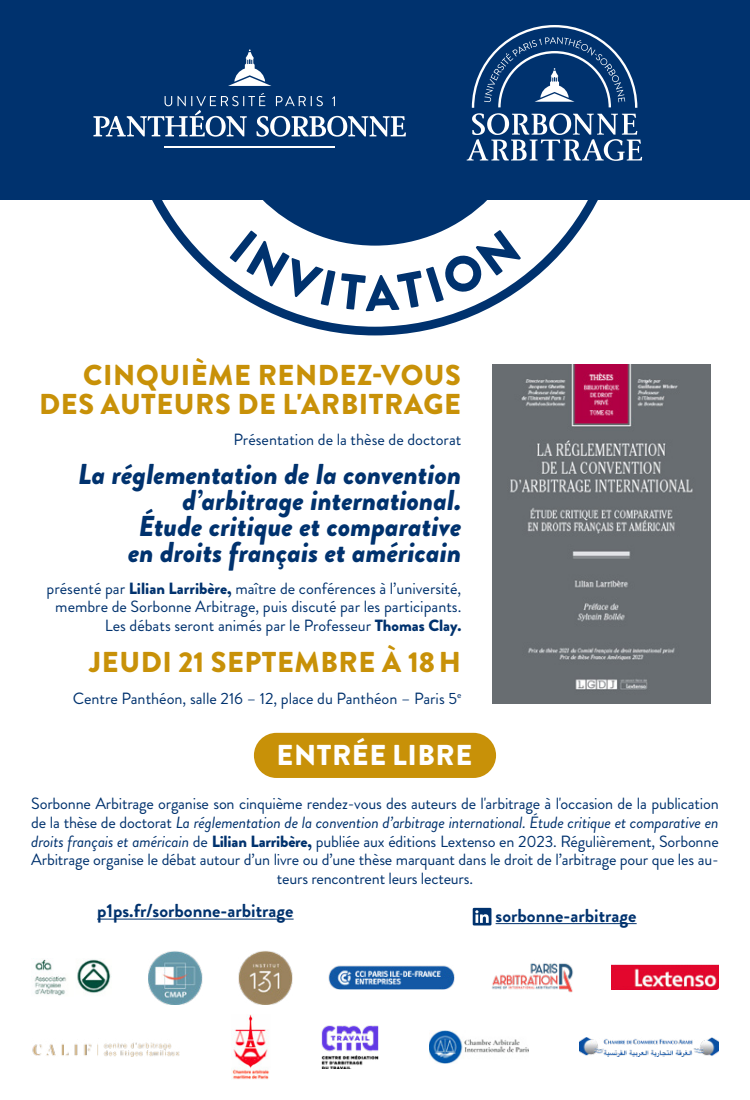
<style>
.page{position:relative;width:750px;height:1100px;background:#fff}
.page>*{position:absolute;margin:0;border:0;box-sizing:border-box;transform-origin:0 0}
.t1{font:italic 900 28.75px/26.2px "Brandon Grotesque";color:#00326e;text-align:right}
.t2{font:900 28.75px/28.8px "Brandon Grotesque";letter-spacing:.02em;color:#c89108;text-align:right}
.t3{font:900 28.75px "Brandon Grotesque";letter-spacing:.02em;color:#fff}
.t4{font:700 18.75px "Brandon Grotesque";color:#00326e}
.t5{font:16.25px/18.8px "Brandon Grotesque";letter-spacing:-.01em;color:#00326e;text-align:center}
.s1{font-weight:900}
.s2{font-style:italic}
</style>
<div class="page">
<div style="left:254px;top:733px;width:242px;height:45px;background:#c89108;border-radius:23px"></div>
<svg style="left:124px;top:199px;width:502px;height:136px"></svg>
<div style="left:0;top:0;width:750px;height:199px;background:#00326e"></div>
<svg style="left:467px;top:25px;width:175px;height:136px"></svg>
<svg style="left:228px;top:49px;width:43px;height:37px"></svg>
<hr style="left:165px;top:147px;width:170px;height:1px;background:#fff">
<svg style="left:93px;top:93px;width:313px;height:44px"></svg>
<img style="left:493px;top:365px;width:218px;height:339px">
<img style="left:32px;top:1042px;width:148px;height:14px">
<img style="left:231px;top:1015px;width:38px;height:65px">
<img style="left:580px;top:1038px;width:139px;height:19px">
<img style="left:322px;top:1025px;width:56px;height:44px">
<img style="left:429px;top:1031px;width:100px;height:33px">
<hr style="left:97px;top:919px;width:197px;height:1px;background:#00326e">
<hr style="left:496px;top:923px;width:141px;height:1px;background:#00326e">
<svg style="left:473px;top:908px;width:18px;height:18px"></svg>
<img style="left:148px;top:951px;width:54px;height:54px">
<img style="left:329px;top:965px;width:125px;height:24px">
<img style="left:34px;top:959px;width:78px;height:37px">
<img style="left:239px;top:951px;width:54px;height:54px">
<img style="left:492px;top:963px;width:81px;height:30px">
<img style="left:611px;top:965px;width:108px;height:25px">
<svg style="left:229px;top:229px;width:292px;height:82px"></svg>
<h1 class="t2" style="left:39px;top:361px;width:423px">CINQUIÈME RENDEZ-VOUS<br>DES AUTEURS DE L'ARBITRAGE</h1>
<p class="t5" style="left:234px;top:430px;width:229px">Présentation de la thèse de doctorat</p>
<h1 class="t1" style="left:78px;top:461px;width:385px">La réglementation de la convention d’arbitrage international.<br>Étude critique et comparative<br>en droits français et américain</h1>
<p class="t5" style="left:47px;top:579px;width:416px;text-align:right">présenté par <span class="s1">Lilian Larribère,</span> maître de conférences à l’université, membre de Sorbonne Arbitrage, puis discuté par les participants.<br>Les débats seront animés par le Professeur <span class="s1">Thomas Clay.</span></p>
<h1 class="t2" style="left:89px;top:648px;width:373px">JEUDI 21 SEPTEMBRE À 18H</h1>
<p class="t5" style="left:73px;top:689px;width:390px">Centre Panthéon, salle 216 – 12, place du Panthéon – Paris 5<sup>e</sup></p>
<h1 class="t3" style="left:277px;top:735px;width:197px">ENTRÉE LIBRE</h1>
<p class="t5" style="left:31px;top:795px;width:689px">Sorbonne Arbitrage organise son cinquième rendez-vous des auteurs de l'arbitrage à l'occasion de la publication de la thèse de doctorat <span class="s2">La réglementation de la convention d’arbitrage international. Étude critique et comparative en droits français et américain</span> de <span class="s1">Lilian Larribère,</span> publiée aux éditions Lextenso en 2023. Régulièrement, Sorbonne Arbitrage organise le débat autour d’un livre ou d’une thèse marquant dans le droit de l’arbitrage pour que les au&shy;teurs rencontrent leurs lecteurs.</p>
<p class="t4" style="left:97px;top:898px;width:198px">p1ps.fr/sorbonne-arbitrage</p>
<p class="t4" style="left:496px;top:902px;width:143px">sorbonne-arbitrage</p>
</div>
